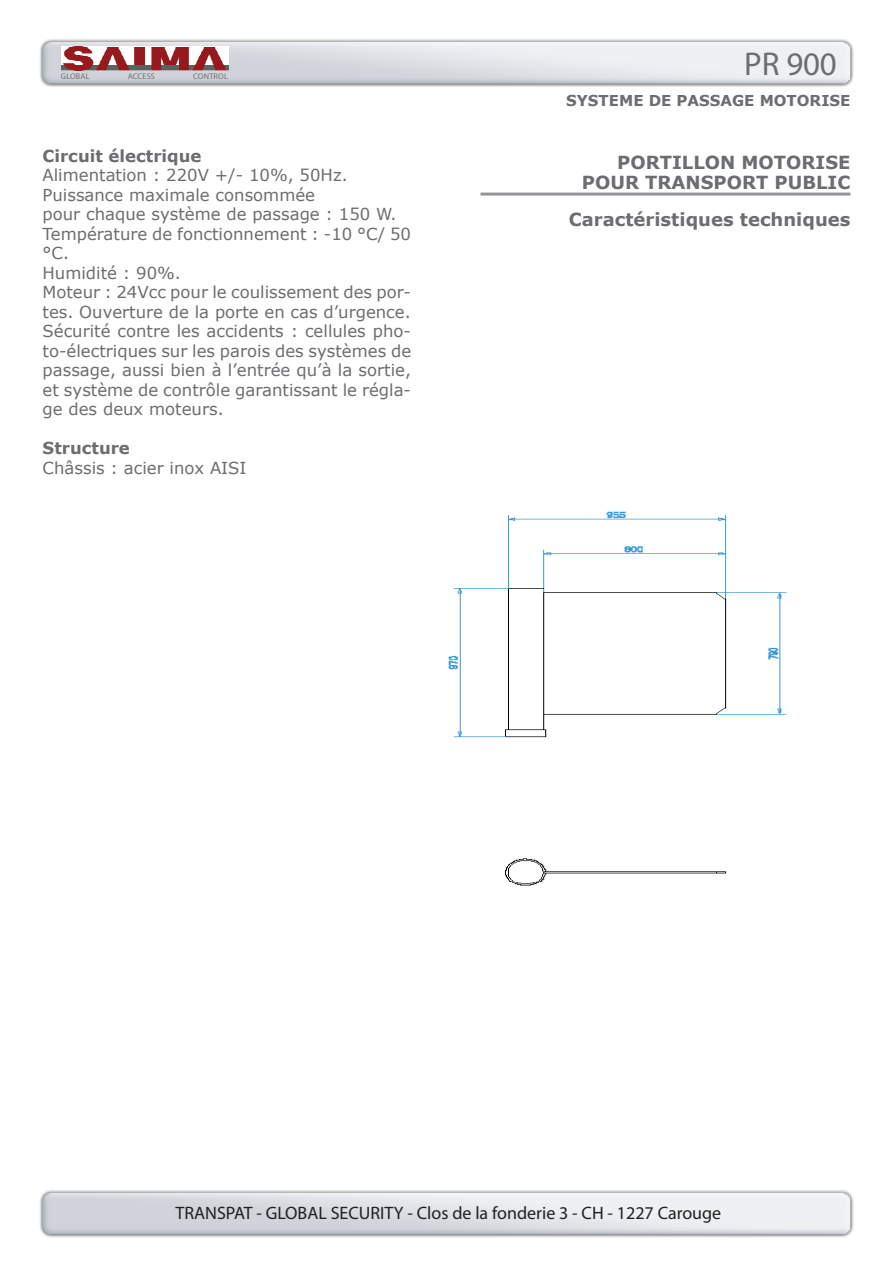
<style>
.page{position:relative;width:893px;height:1263px;background:#fff}
.page>*{position:absolute;margin:0;border:0;box-sizing:border-box;transform-origin:0 0}
.t1{font:33px "Myriad Pro";color:#6c6d70}
.t2{font:700 18px/19.5px "Verdana";color:#6c6d70;text-align:right}
.t3{font:18px "Myriad Pro";color:#231f20}
.t4{font:16.5px/19.5px "Verdana";color:#6c6d70}
.t5{font:700 16.5px "Verdana";color:#6c6d70}
.t6{font:700 15px "Verdana";color:#6c6d70}
.t7{font:8.25px "Myriad Pro";letter-spacing:.02em;color:#6c6d70}
</style>
<div class="page">
<img style="left:40px;top:1190px;width:814px;height:47px">
<img style="left:40px;top:39px;width:814px;height:48px">
<img style="left:61px;top:46px;width:167px;height:25px">
<img style="left:448px;top:511px;width:339px;height:375px">
<hr style="left:480px;top:193px;width:370px;height:3px;background:#939598">
<p class="t7" style="left:61px;top:71px;width:30px">GLOBAL</p>
<p class="t7" style="left:128px;top:71px;width:29px">ACCESS</p>
<p class="t7" style="left:193px;top:71px;width:36px">CONTROL</p>
<p class="t5" style="left:43px;top:144px;width:160px">Circuit électrique</p>
<p class="t4" style="left:43px;top:165px;width:370px">Alimentation : 220V +/- 10%, 50Hz.<br>Puissance maximale consommée<br>pour chaque système de passage : 150 W.<br>Température de fonctionnement : -10 °C/ 50 °C.<br>Humidité : 90%.<br>Moteur : 24Vcc pour le coulissement des por&shy;tes. Ouverture de la porte en cas d’urgence.<br>Sécurité contre les accidents : cellules pho&shy;to-électriques sur les parois des systèmes de passage, aussi bien à l’entrée qu’à la sortie, et système de contrôle garantissant le régla&shy;ge des deux moteurs.</p>
<p class="t5" style="left:43px;top:437px;width:89px">Structure</p>
<p class="t4" style="left:43px;top:458px;width:205px">Châssis : acier inox AISI</p>
<h1 class="t1" style="left:744px;top:43px;width:94px">PR 900</h1>
<p class="t6" style="left:566px;top:90px;width:286px">SYSTEME DE PASSAGE MOTORISE</p>
<p class="t2" style="left:582px;top:153px;width:270px">PORTILLON MOTORISE<br>POUR TRANSPORT PUBLIC</p>
<p class="t2" style="left:569px;top:210px;width:283px">Caractéristiques techniques</p>
<p class="t3" style="left:176px;top:1202px;width:547px">TRANSPAT - GLOBAL SECURITY - Clos de la fonderie 3 - CH - 1227 Carouge</p>
</div>
